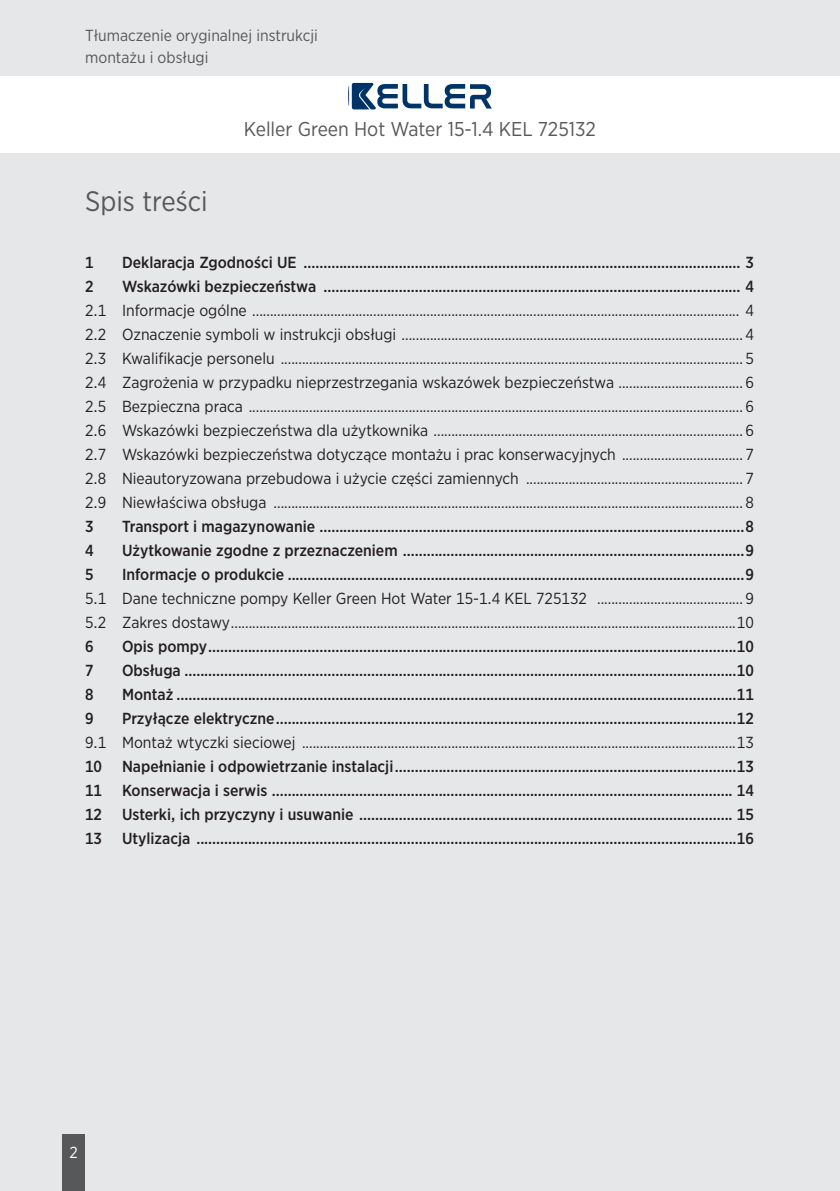
<style>
.page{position:relative;width:840px;height:1191px;background:#fff}
.page>*{position:absolute;margin:0;border:0;box-sizing:border-box;transform-origin:0 0}
.t1{font:28px "Gotham Narrow";color:#57585a}
.t2{font:20px "Gotham Narrow";color:#57585a}
.t3{font:500 16px/24px "Gotham Narrow";color:#231f20;text-align:justify}
.t4{font:16px/24px "Gotham Narrow";color:#231f20;text-align:justify}
.t5{font:16px/22px "Gotham Narrow";color:#57585a}
.t6{font:16px "Gotham Narrow";color:#fff}
</style>
<div class="page">
<div style="left:0;top:0;width:839px;height:75px;background:#e6e7e9"></div>
<div style="left:0;top:153px;width:839px;height:1038px;background:#e6e7e9"></div>
<div style="left:62px;top:1134px;width:23px;height:57px;background:#57585a"></div>
<svg style="left:348px;top:83px;width:143px;height:26px"></svg>
<p class="t5" style="left:85px;top:24px;width:234px">Tłumaczenie oryginalnej instrukcji montażu i obsługi</p>
<h1 class="t1" style="left:85px;top:183px;width:124px">Spis treści</h1>
<p class="t2" style="left:244px;top:117px;width:353px">Keller Green Hot Water 15-1.4 KEL 725132</p>
<p class="t3" style="left:85px;top:250px;width:10px">1</p>
<p class="t3" style="left:122px;top:250px;width:633px">Deklaracja Zgodności UE .............................................................................................................. 3</p>
<p class="t3" style="left:85px;top:274px;width:10px">2</p>
<p class="t3" style="left:122px;top:274px;width:633px">Wskazówki bezpieczeństwa ......................................................................................................... 4</p>
<p class="t4" style="left:85px;top:298px;width:670px">2.1 Informacje ogólne ......................................................................................................................................... 4<br>2.2 Oznaczenie symboli w instrukcji obsługi ................................................................................................ 4<br>2.3 Kwalifikacje personelu .................................................................................................................................. 5<br>2.4 Zagrożenia w przypadku nieprzestrzegania wskazówek bezpieczeństwa ................................... 6<br>2.5 Bezpieczna praca ........................................................................................................................................... 6<br>2.6 Wskazówki bezpieczeństwa dla użytkownika ....................................................................................... 6<br>2.7 Wskazówki bezpieczeństwa dotyczące montażu i prac konserwacyjnych .................................. 7<br>2.8 Nieautoryzowana przebudowa i użycie części zamiennych ............................................................. 7<br>2.9 Niewłaściwa obsługa .................................................................................................................................... 8</p>
<p class="t3" style="left:85px;top:514px;width:23px">3 T</p>
<p class="t3" style="left:130px;top:514px;width:625px">ransport i magazynowanie ...........................................................................................................8</p>
<p class="t3" style="left:85px;top:538px;width:10px">4</p>
<p class="t3" style="left:122px;top:538px;width:633px">Użytkowanie zgodne z przeznaczeniem ......................................................................................9</p>
<p class="t3" style="left:85px;top:562px;width:10px">5</p>
<p class="t3" style="left:122px;top:562px;width:633px">Informacje o produkcie ...................................................................................................................9</p>
<p class="t4" style="left:85px;top:586px;width:670px">5.1 Dane techniczne pompy Keller Green Hot Water 15-1.4 KEL 725132 ......................................... 9<br>5.2 Zakres dostawy..............................................................................................................................................10</p>
<p class="t3" style="left:85px;top:634px;width:30px">6 O</p>
<p class="t3" style="left:133px;top:634px;width:621px">pis pompy.....................................................................................................................................10</p>
<p class="t3" style="left:85px;top:658px;width:30px">7 O</p>
<p class="t3" style="left:133px;top:658px;width:621px">bsługa ...........................................................................................................................................10</p>
<p class="t3" style="left:85px;top:682px;width:10px">8</p>
<p class="t3" style="left:122px;top:682px;width:633px">Montaż .............................................................................................................................................11</p>
<p class="t3" style="left:85px;top:706px;width:10px">9</p>
<p class="t3" style="left:122px;top:706px;width:633px">Przyłącze elektryczne....................................................................................................................12</p>
<p class="t4" style="left:85px;top:730px;width:669px">9.1 Montaż wtyczki sieciowej ..........................................................................................................................13</p>
<p class="t3" style="left:85px;top:754px;width:669px">10 Napełnianie i odpowietrzanie instalacji......................................................................................13<br>11 Konserwacja i serwis .................................................................................................................... 14<br>12 Usterki, ich przyczyny i usuwanie .............................................................................................. 15<br>13 Utylizacja ........................................................................................................................................16</p>
<p class="t6" style="left:70px;top:1142px;width:10px">2</p>
</div>
